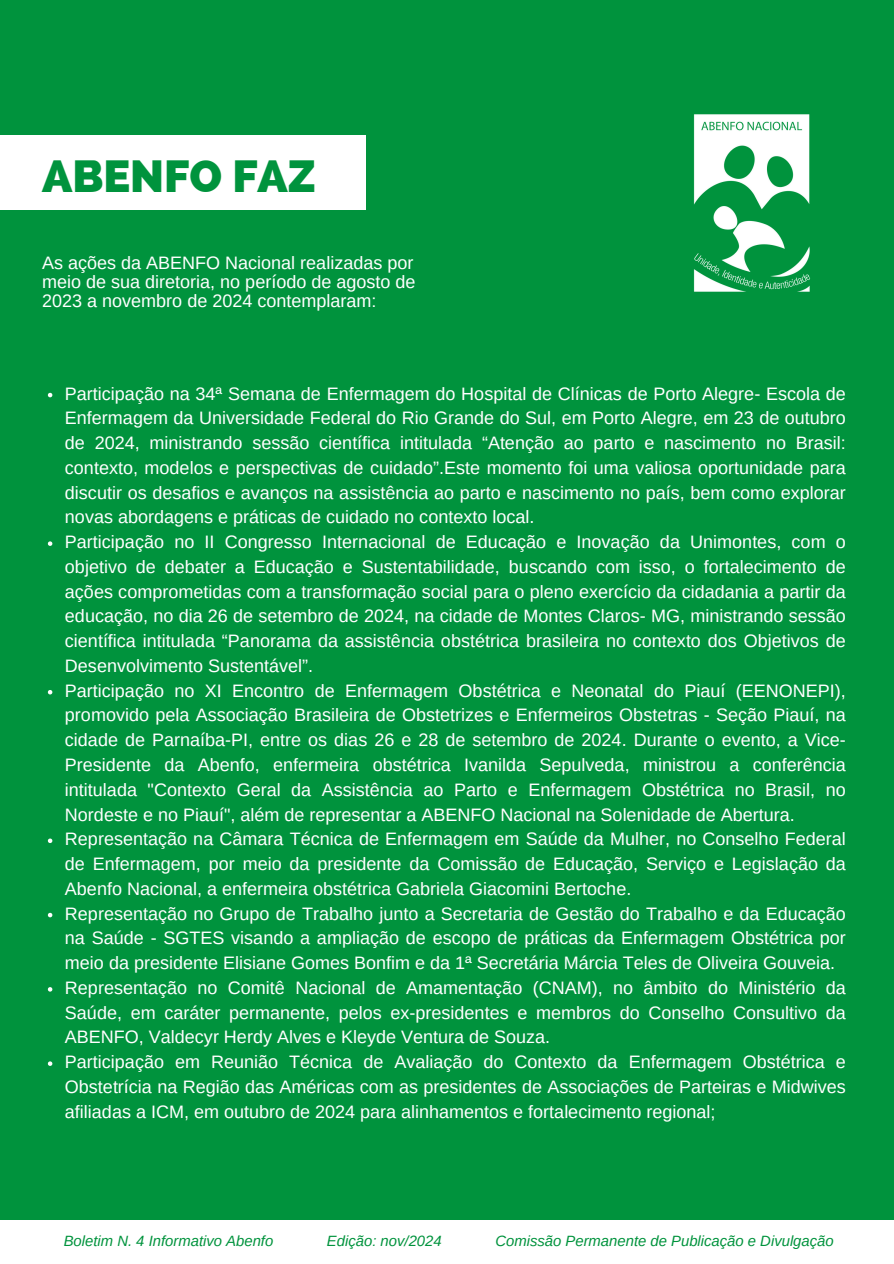
<style>
.page{position:relative;width:894px;height:1264px;background:#fff}
.page>*{position:absolute;margin:0;border:0;box-sizing:border-box;transform-origin:0 0}
.t1{font:800 45px "Raleway";color:#00933d}
.t2{font:18px/24.8px "Arimo";color:#fff;text-align:justify}
.t3{font:italic 14.85px "Arimo";color:#00933d}
</style>
<div class="page">
<div style="left:0;top:0;width:893px;height:1263px;background:#00933d"></div>
<svg style="left:48px;top:393px;width:4px;height:4px"></svg>
<svg style="left:48px;top:541px;width:4px;height:5px"></svg>
<svg style="left:48px;top:690px;width:4px;height:4px"></svg>
<svg style="left:48px;top:838px;width:4px;height:5px"></svg>
<svg style="left:48px;top:912px;width:4px;height:5px"></svg>
<svg style="left:48px;top:987px;width:4px;height:4px"></svg>
<svg style="left:48px;top:1061px;width:4px;height:4px"></svg>
<img style="left:693px;top:114px;width:117px;height:178px">
<div style="left:0;top:135px;width:366px;height:74px;background:#fff"></div>
<div style="left:0;top:1220px;width:893px;height:43px;background:#fff"></div>
<p class="t1" style="left:42px;top:149px;width:275px">ABENFO FAZ</p>
<p class="t2" style="left:42px;top:253px;width:374px;line-height:19.2px">As ações da ABENFO Nacional realizadas por meio de sua diretoria, no período de agosto de 2023 a novembro de 2024 contemplaram:</p>
<p class="t2" style="left:65px;top:381px;width:782px">Participação na 34ª Semana de Enfermagem do Hospital de Clínicas de Porto Alegre- Escola de Enfermagem da Universidade Federal do Rio Grande do Sul, em Porto Alegre, em 23 de outubro de 2024, ministrando sessão científica intitulada “Atenção ao parto e nascimento no Brasil: contexto, modelos e perspectivas de cuidado”.Este momento foi uma valiosa oportunidade para discutir os desafios e avanços na assistência ao parto e nascimento no país, bem como explorar novas abordagens e práticas de cuidado no contexto local.</p>
<h1 class="t2" style="left:65px;top:529px;width:782px">Participação no II Congresso Internacional de Educação e Inovação da Unimontes, com o objetivo de debater a Educação e Sustentabilidade, buscando com isso, o fortalecimento de ações comprometidas com a transformação social para o pleno exercício da cidadania a partir da educação, no dia 26 de setembro de 2024, na cidade de Montes Claros- MG, ministrando sessão científica intitulada “Panorama da assistência obstétrica brasileira no contexto dos Objetivos de Desenvolvimento Sustentável”.</h1>
<h2 class="t2" style="left:65px;top:678px;width:782px">Participação no XI Encontro de Enfermagem Obstétrica e Neonatal do Piauí (EENONEPI), promovido pela Associação Brasileira de Obstetrizes e Enfermeiros Obstetras - Seção Piauí, na cidade de Parnaíba-PI, entre os dias 26 e 28 de setembro de 2024. Durante o evento, a Vice-Presidente da Abenfo, enfermeira obstétrica Ivanilda Sepulveda, ministrou a conferência intitulada "Contexto Geral da Assistência ao Parto e Enfermagem Obstétrica no Brasil, no Nordeste e no Piauí", além de representar a ABENFO Nacional na Solenidade de Abertura.</h2>
<p class="t2" style="left:65px;top:826px;width:782px">Representação na Câmara Técnica de Enfermagem em Saúde da Mulher, no Conselho Federal de Enfermagem, por meio da presidente da Comissão de Educação, Serviço e Legislação da Abenfo Nacional, a enfermeira obstétrica Gabriela Giacomini Bertoche.</p>
<p class="t2" style="left:65px;top:901px;width:782px">Representação no Grupo de Trabalho junto a Secretaria de Gestão do Trabalho e da Educação na Saúde - SGTES visando a ampliação de escopo de práticas da Enfermagem Obstétrica por meio da presidente Elisiane Gomes Bonfim e da 1ª Secretária Márcia Teles de Oliveira Gouveia.</p>
<p class="t2" style="left:65px;top:975px;width:782px">Representação no Comitê Nacional de Amamentação (CNAM), no âmbito do Ministério da Saúde, em caráter permanente, pelos ex-presidentes e membros do Conselho Consultivo da ABENFO, Valdecyr Herdy Alves e Kleyde Ventura de Souza.</p>
<p class="t2" style="left:65px;top:1049px;width:782px">Participação em Reunião Técnica de Avaliação do Contexto da Enfermagem Obstétrica e Obstetrícia na Região das Américas com as presidentes de Associações de Parteiras e Midwives afiliadas a ICM, em outubro de 2024 para alinhamentos e fortalecimento regional;</p>
<p class="t3" style="left:64px;top:1232px;width:211px">Boletim N. 4 Informativo Abenfo</p>
<p class="t3" style="left:327px;top:1232px;width:116px">Edição: nov/2024</p>
<p class="t3" style="left:495px;top:1232px;width:340px">Comissão Permanente de Publicação e Divulgação</p>
</div>
